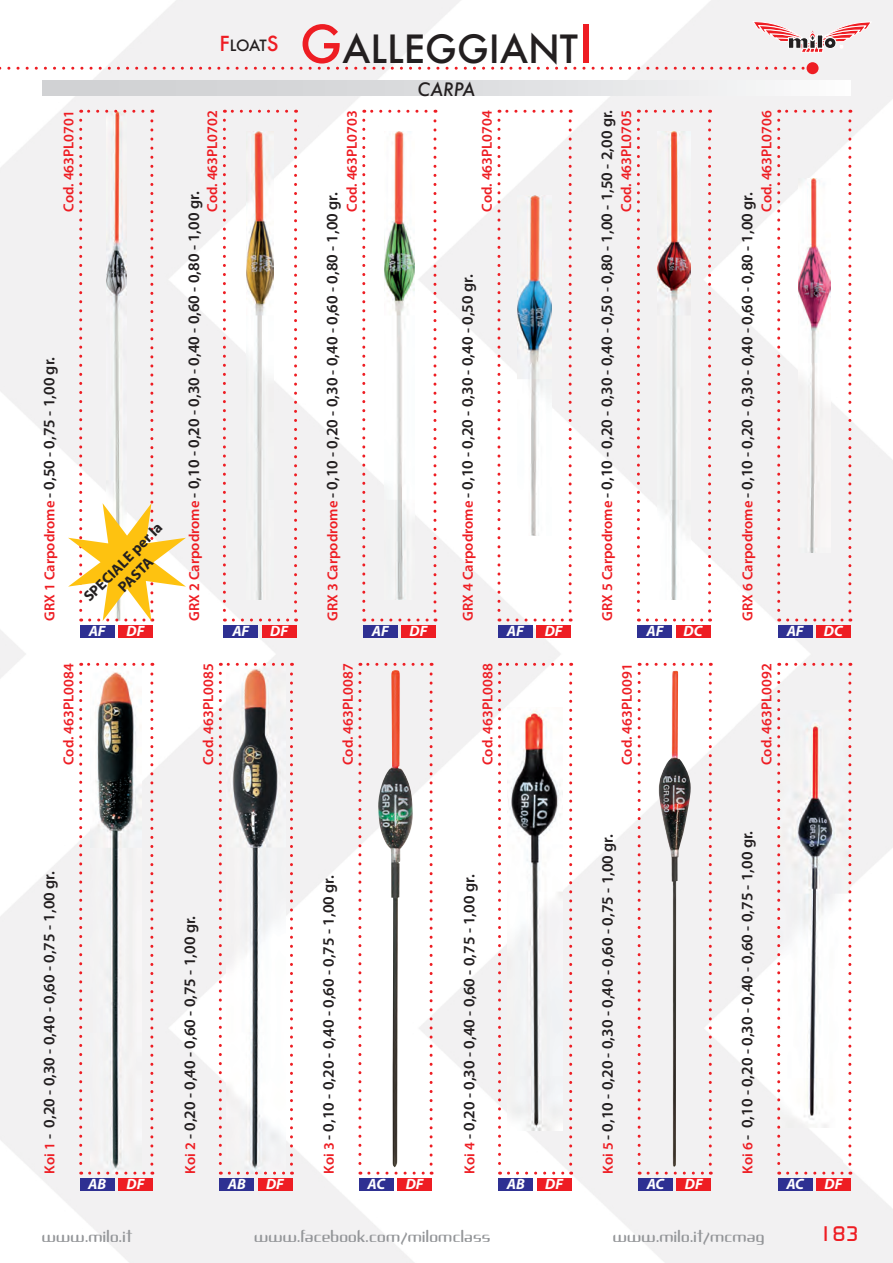
<style>
.page{position:relative;width:893px;height:1263px;background:#fff}
.page>*{position:absolute;margin:0;border:0;box-sizing:border-box;transform-origin:0 0}
.t1{font:500 37.8px "Futura";color:#231f20}
.t2{font:500 21px "Continuum";color:#ee1d23}
.t3{font:italic 500 18px "Futura";color:#231f20}
.t4{font:600 16.05px "Myriad Pro";color:#231f20}
.t5{font:500 15.15px "Futura";color:#231f20}
.t6{font:15px "Arbeka";color:#939598}
.t7{font:italic 700 15px "Myriad Pro";color:#fff}
.t8{font:700 15px/18px "Myriad Pro";color:#231f20;text-align:center}
.t9{font:600 14.55px "Myriad Pro";color:#ee1d23}
.s1{font-size:14.55px;color:#ee1d23}
.s2{font-size:20.1px;color:#ee1d23}
.s3{font-size:50.4px;color:#ee1d23}
</style>
<div class="page">
<img style="left:0;top:0;width:735px;height:736px">
<img style="left:735px;top:0;width:158px;height:736px">
<img style="left:0;top:736px;width:788px;height:527px">
<img style="left:842px;top:736px;width:51px;height:527px">
<img style="left:788px;top:1127px;width:54px;height:136px">
<svg style="left:0;top:67px;width:807px;height:3px"></svg>
<div style="left:807px;top:62px;width:12px;height:12px;background:#ee1d23;border-radius:50%"></div>
<svg style="left:753px;top:21px;width:119px;height:32px"></svg>
<img style="left:780px;top:710px;width:68px;height:417px">
<svg style="left:777px;top:673px;width:3px;height:501px"></svg>
<svg style="left:788px;top:1171px;width:63px;height:3px"></svg>
<svg style="left:848px;top:663px;width:3px;height:501px"></svg>
<svg style="left:779px;top:663px;width:62px;height:3px"></svg>
<div style="left:778px;top:1178px;width:34px;height:13px;background:#2e3092"></div>
<div style="left:816px;top:1178px;width:34px;height:13px;background:#ee1d23"></div>
<img style="left:659px;top:671px;width:14px;height:221px">
<svg style="left:638px;top:673px;width:3px;height:501px"></svg>
<svg style="left:648px;top:1171px;width:63px;height:3px"></svg>
<svg style="left:709px;top:663px;width:3px;height:501px"></svg>
<svg style="left:639px;top:663px;width:62px;height:3px"></svg>
<div style="left:639px;top:1178px;width:34px;height:13px;background:#2e3092"></div>
<div style="left:677px;top:1178px;width:34px;height:13px;background:#ee1d23"></div>
<div style="left:359px;top:1178px;width:34px;height:13px;background:#2e3092"></div>
<div style="left:398px;top:1178px;width:34px;height:13px;background:#ee1d23"></div>
<img style="left:378px;top:670px;width:35px;height:497px">
<svg style="left:358px;top:673px;width:3px;height:501px"></svg>
<svg style="left:369px;top:1171px;width:63px;height:3px"></svg>
<svg style="left:430px;top:663px;width:3px;height:501px"></svg>
<svg style="left:360px;top:663px;width:62px;height:3px"></svg>
<img style="left:508px;top:707px;width:54px;height:423px">
<svg style="left:498px;top:673px;width:3px;height:501px"></svg>
<svg style="left:508px;top:1171px;width:64px;height:3px"></svg>
<svg style="left:569px;top:663px;width:3px;height:501px"></svg>
<svg style="left:499px;top:663px;width:63px;height:3px"></svg>
<div style="left:499px;top:1178px;width:34px;height:13px;background:#2e3092"></div>
<div style="left:537px;top:1178px;width:34px;height:13px;background:#ee1d23"></div>
<svg style="left:43px;top:81px;width:807px;height:15px"></svg>
<img style="left:91px;top:666px;width:50px;height:505px">
<svg style="left:79px;top:673px;width:3px;height:501px"></svg>
<svg style="left:90px;top:1171px;width:63px;height:3px"></svg>
<svg style="left:150px;top:663px;width:3px;height:501px"></svg>
<svg style="left:81px;top:663px;width:62px;height:3px"></svg>
<div style="left:80px;top:1178px;width:34px;height:13px;background:#2e3092"></div>
<div style="left:118px;top:1178px;width:34px;height:13px;background:#ee1d23"></div>
<div style="left:220px;top:1178px;width:34px;height:13px;background:#2e3092"></div>
<div style="left:258px;top:1178px;width:34px;height:13px;background:#ee1d23"></div>
<img style="left:227px;top:664px;width:58px;height:509px">
<svg style="left:219px;top:673px;width:3px;height:501px"></svg>
<svg style="left:229px;top:1171px;width:63px;height:3px"></svg>
<svg style="left:290px;top:663px;width:3px;height:501px"></svg>
<svg style="left:220px;top:663px;width:63px;height:3px"></svg>
<img style="left:518px;top:196px;width:33px;height:340px">
<svg style="left:497px;top:120px;width:3px;height:501px"></svg>
<svg style="left:508px;top:618px;width:63px;height:3px"></svg>
<svg style="left:569px;top:110px;width:3px;height:501px"></svg>
<svg style="left:499px;top:110px;width:62px;height:3px"></svg>
<div style="left:498px;top:625px;width:34px;height:13px;background:#2e3092"></div>
<div style="left:537px;top:625px;width:34px;height:13px;background:#ee1d23"></div>
<img style="left:384px;top:132px;width:30px;height:467px">
<svg style="left:362px;top:120px;width:3px;height:501px"></svg>
<svg style="left:373px;top:618px;width:63px;height:3px"></svg>
<svg style="left:433px;top:110px;width:3px;height:501px"></svg>
<svg style="left:364px;top:110px;width:62px;height:3px"></svg>
<div style="left:363px;top:625px;width:34px;height:13px;background:#2e3092"></div>
<div style="left:401px;top:625px;width:35px;height:13px;background:#ee1d23"></div>
<div style="left:80px;top:625px;width:34px;height:13px;background:#2e3092"></div>
<div style="left:118px;top:625px;width:34px;height:13px;background:#ee1d23"></div>
<img style="left:246px;top:132px;width:27px;height:467px">
<svg style="left:223px;top:120px;width:3px;height:501px"></svg>
<svg style="left:233px;top:618px;width:64px;height:3px"></svg>
<svg style="left:294px;top:110px;width:3px;height:501px"></svg>
<svg style="left:224px;top:110px;width:63px;height:3px"></svg>
<div style="left:224px;top:625px;width:34px;height:13px;background:#2e3092"></div>
<div style="left:262px;top:625px;width:34px;height:13px;background:#ee1d23"></div>
<img style="left:798px;top:178px;width:33px;height:375px">
<svg style="left:777px;top:120px;width:3px;height:501px"></svg>
<svg style="left:788px;top:618px;width:63px;height:3px"></svg>
<svg style="left:848px;top:110px;width:3px;height:501px"></svg>
<svg style="left:779px;top:110px;width:62px;height:3px"></svg>
<div style="left:778px;top:625px;width:34px;height:13px;background:#2e3092"></div>
<div style="left:816px;top:625px;width:34px;height:13px;background:#ee1d23"></div>
<svg style="left:68px;top:110px;width:118px;height:511px"></svg>
<img style="left:658px;top:132px;width:32px;height:467px">
<svg style="left:637px;top:120px;width:3px;height:501px"></svg>
<svg style="left:647px;top:618px;width:64px;height:3px"></svg>
<svg style="left:708px;top:110px;width:3px;height:501px"></svg>
<svg style="left:638px;top:110px;width:63px;height:3px"></svg>
<div style="left:638px;top:625px;width:34px;height:13px;background:#2e3092"></div>
<div style="left:676px;top:625px;width:34px;height:13px;background:#ee1d23"></div>
<p class="t9" style="left:59px;top:212px;width:103px;rotate:-90deg">Cod. 463PL0701</p>
<p class="t4" style="left:39px;top:621px;width:265px;rotate:-90deg"><span class="s1">GRX 1 Carpodrome</span> - 0,50 - 0,75 - 1,00 gr.</p>
<p class="t8" style="left:80px;top:592px;width:106px;rotate:-45deg">SPECIALE per la<br>PASTA</p>
<p class="t5" style="left:220px;top:35px;width:61px"><span class="s2">F</span>LOAT<span class="s2">S</span></p>
<p class="t9" style="left:203px;top:212px;width:103px;rotate:-90deg">Cod. 463PL0702</p>
<p class="t4" style="left:184px;top:621px;width:430px;rotate:-90deg"><span class="s1">GRX 2 Carpodrome</span> - 0,10 - 0,20 - 0,30 - 0,40 - 0,60 - 0,80 - 1,00 gr.</p>
<h1 class="t1" style="left:300px;top:23px;width:295px"><span class="s3">G</span>ALLEGGIANT<span class="s3">I</span></h1>
<p class="t9" style="left:343px;top:212px;width:103px;rotate:-90deg">Cod. 463PL0703</p>
<p class="t4" style="left:322px;top:621px;width:430px;rotate:-90deg"><span class="s1">GRX 3 Carpodrome</span> - 0,10 - 0,20 - 0,30 - 0,40 - 0,60 - 0,80 - 1,00 gr.</p>
<p class="t3" style="left:418px;top:77px;width:59px">CARPA</p>
<p class="t9" style="left:478px;top:212px;width:103px;rotate:-90deg">Cod. 463PL0704</p>
<p class="t4" style="left:457px;top:621px;width:347px;rotate:-90deg"><span class="s1">GRX 4 Carpodrome</span> - 0,10 - 0,20 - 0,30 - 0,40 - 0,50 gr.</p>
<p class="t7" style="left:89px;top:621px;width:18px">AF</p>
<p class="t7" style="left:126px;top:621px;width:19px">DF</p>
<p class="t7" style="left:372px;top:621px;width:18px">AF</p>
<p class="t7" style="left:410px;top:621px;width:19px">DF</p>
<p class="t7" style="left:232px;top:621px;width:18px">AF</p>
<p class="t7" style="left:270px;top:621px;width:19px">DF</p>
<p class="t7" style="left:507px;top:621px;width:18px">AF</p>
<p class="t7" style="left:545px;top:621px;width:19px">DF</p>
<p class="t9" style="left:59px;top:765px;width:103px;rotate:-90deg">Cod. 463PL0084</p>
<p class="t9" style="left:199px;top:765px;width:103px;rotate:-90deg">Cod. 463PL0085</p>
<p class="t9" style="left:339px;top:765px;width:103px;rotate:-90deg">Cod. 463PL0087</p>
<p class="t9" style="left:478px;top:765px;width:103px;rotate:-90deg">Cod. 463PL0088</p>
<p class="t4" style="left:597px;top:621px;width:512px;rotate:-90deg"><span class="s1">GRX 5 Carpodrome</span> - 0,10 - 0,20 - 0,30 - 0,40 - 0,50 - 0,80 - 1,00 - 1,50 - 2,00 gr.</p>
<p class="t9" style="left:617px;top:212px;width:103px;rotate:-90deg">Cod. 463PL0705</p>
<p class="t9" style="left:618px;top:765px;width:103px;rotate:-90deg">Cod. 463PL0091</p>
<p class="t7" style="left:646px;top:621px;width:18px">AF</p>
<p class="t7" style="left:684px;top:621px;width:20px">DC</p>
<p class="t4" style="left:39px;top:1174px;width:304px;rotate:-90deg"><span class="s1">Koi 1</span> - 0,20 - 0,30 - 0,40 - 0,60 - 0,75 - 1,00 gr.</p>
<p class="t4" style="left:180px;top:1174px;width:259px;rotate:-90deg"><span class="s1">Koi 2</span> - 0,20 - 0,40 - 0,60 - 0,75 - 1,00 gr.</p>
<p class="t7" style="left:88px;top:1174px;width:19px">AB</p>
<p class="t7" style="left:126px;top:1174px;width:19px">DF</p>
<p class="t7" style="left:228px;top:1174px;width:19px">AB</p>
<p class="t7" style="left:266px;top:1174px;width:19px">DF</p>
<p class="t4" style="left:318px;top:1174px;width:300px;rotate:-90deg"><span class="s1">Koi 3</span> - 0,10 - 0,20 - 0,40 - 0,60 - 0,75 - 1,00 gr.</p>
<p class="t4" style="left:459px;top:1174px;width:301px;rotate:-90deg"><span class="s1">Koi 4</span> - 0,20 - 0,30 - 0,40 - 0,60 - 0,75 - 1,00 gr.</p>
<p class="t4" style="left:597px;top:1174px;width:341px;rotate:-90deg"><span class="s1">Koi 5</span> - 0,10 - 0,20 - 0,30 - 0,40 - 0,60 - 0,75 - 1,00 gr.</p>
<p class="t7" style="left:368px;top:1174px;width:19px">AC</p>
<p class="t7" style="left:406px;top:1174px;width:19px">DF</p>
<p class="t7" style="left:647px;top:1174px;width:19px">AC</p>
<p class="t7" style="left:685px;top:1174px;width:19px">DF</p>
<p class="t7" style="left:507px;top:1174px;width:19px">AB</p>
<p class="t7" style="left:545px;top:1174px;width:19px">DF</p>
<p class="t9" style="left:757px;top:212px;width:103px;rotate:-90deg">Cod. 463PL0706</p>
<p class="t4" style="left:737px;top:621px;width:430px;rotate:-90deg"><span class="s1">GRX 6 Carpodrome</span> - 0,10 - 0,20 - 0,30 - 0,40 - 0,60 - 0,80 - 1,00 gr.</p>
<p class="t9" style="left:757px;top:765px;width:103px;rotate:-90deg">Cod. 463PL0092</p>
<p class="t7" style="left:787px;top:621px;width:18px">AF</p>
<p class="t7" style="left:824px;top:621px;width:20px">DC</p>
<p class="t4" style="left:737px;top:1174px;width:344px;rotate:-90deg"><span class="s1">Koi 6</span> - 0,10 - 0,20 - 0,30 - 0,40 - 0,60 - 0,75 - 1,00 gr.</p>
<p class="t7" style="left:786px;top:1174px;width:19px">AC</p>
<p class="t7" style="left:824px;top:1174px;width:19px">DF</p>
<p class="t6" style="left:43px;top:1229px;width:91px">www.milo.it</p>
<p class="t6" style="left:255px;top:1229px;width:238px">www.facebook.com/milomclass</p>
<p class="t6" style="left:613px;top:1229px;width:153px">www.milo.it/mcmag</p>
<h2 class="t2" style="left:819px;top:1219px;width:41px">183</h2>
</div>
